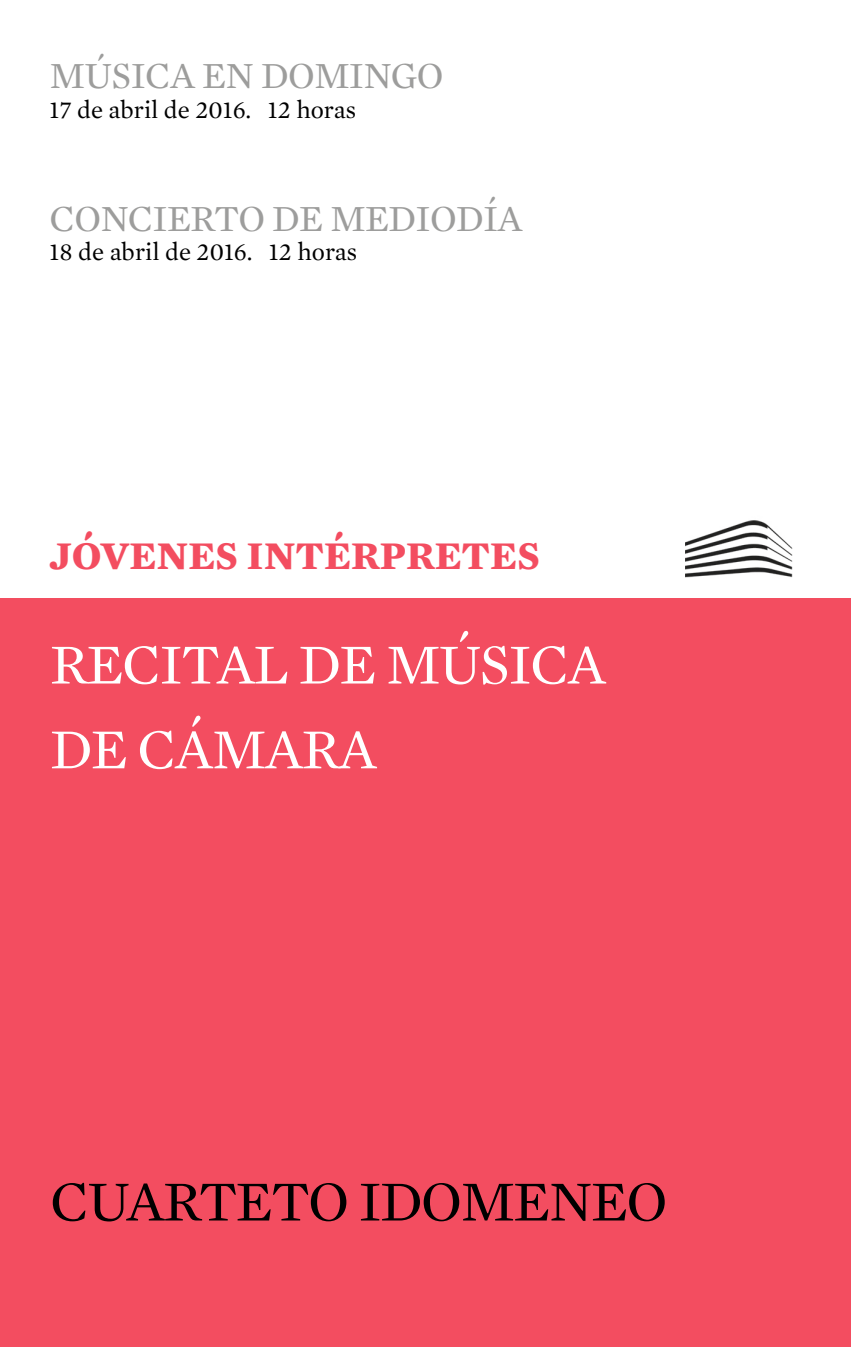
<style>
.page{position:relative;width:851px;height:1347px;background:#fff}
.page>*{position:absolute;margin:0;border:0;box-sizing:border-box;transform-origin:0 0}
.t1{font:57.5px/84.8px "Mercury Text G1";letter-spacing:-.03em;color:#fff}
.t2{font:57.5px "Mercury Text G1";letter-spacing:-.03em;color:#000}
.t3{font:700 40px "Mercury Text G1";color:#f34d60}
.t4{font:37.5px "Mercury Text G1";letter-spacing:-.02em;color:#9d9d9c}
.t5{font:25px "Mercury Text G1";color:#000}
</style>
<div class="page">
<div style="left:0;top:599px;width:850px;height:747px;background:#f34d60"></div>
<img style="left:685px;top:520px;width:107px;height:58px">
<h3 class="t4" style="left:50px;top:52px;width:395px">MÚSICA EN DOMINGO</h3>
<p class="t5" style="left:50px;top:94px;width:308px">17 de abril de 2016. 12 horas</p>
<h3 class="t4" style="left:50px;top:195px;width:474px">CONCIERTO DE MEDIODÍA</h3>
<p class="t5" style="left:50px;top:236px;width:309px">18 de abril de 2016. 12 horas</p>
<h2 class="t3" style="left:50px;top:531px;width:492px">JÓVENES INTÉRPRETES</h2>
<h1 class="t1" style="left:50px;top:620px;width:557px">RECITAL DE MÚSICA<br>DE CÁMARA</h1>
<h1 class="t2" style="left:50px;top:1165px;width:619px">CUARTETO IDOMENEO</h1>
</div>
